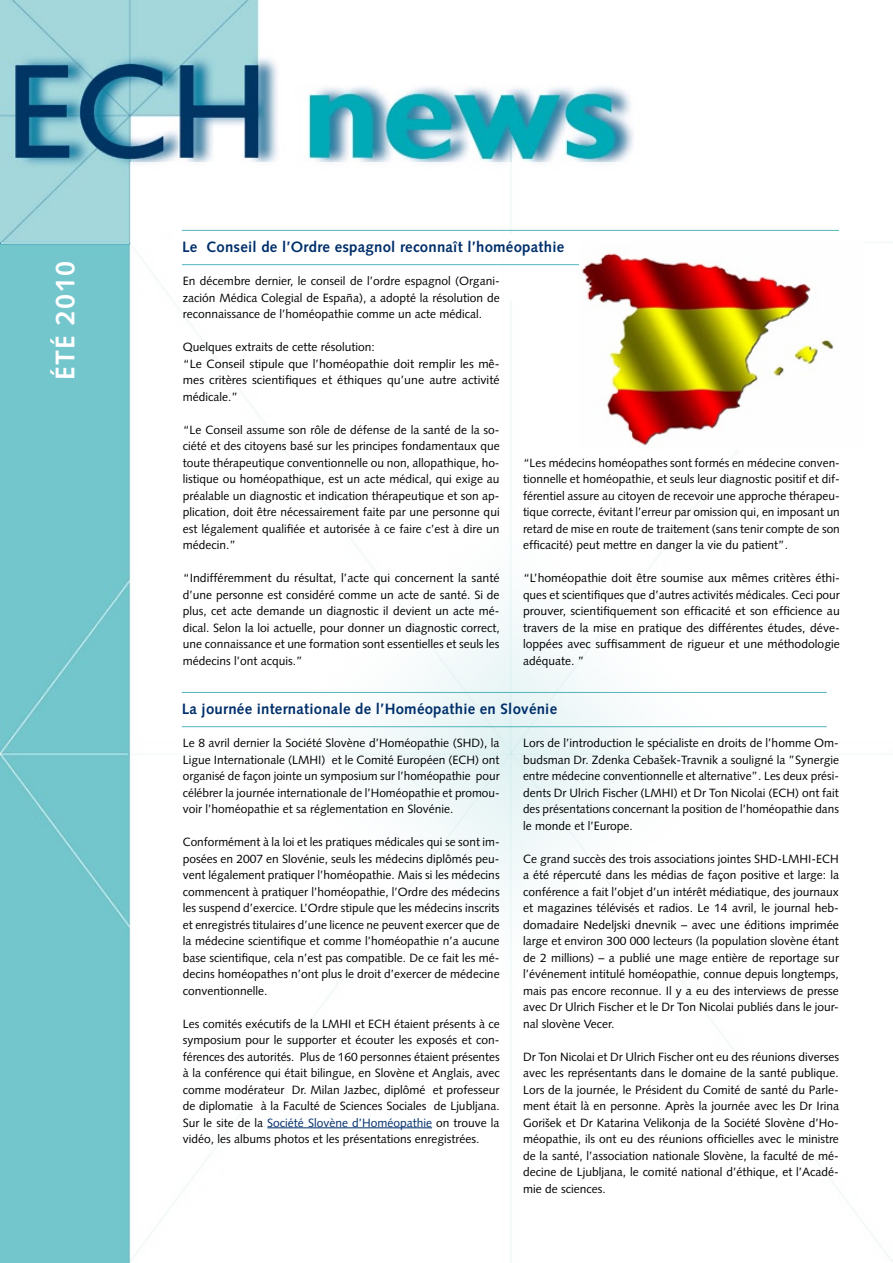
<style>
.page{position:relative;width:893px;height:1263px;background:#fff}
.page>*{position:absolute;margin:0;border:0;box-sizing:border-box;transform-origin:0 0}
.t1{font:700 27px "Syntax LT";letter-spacing:.05em;color:#fff}
.t2{font:700 15px "Syntax LT";letter-spacing:.015em;color:#002f6b}
.t3{font:12px/16.5px "Syntax LT";color:#000;text-align:justify}
.s1{color:#002f6b}
</style>
<div class="page">
<img style="left:0;top:0;width:633px;height:1263px">
<hr style="left:2px;top:242px;width:127px;height:2px;background:#a3d7db">
<div style="left:130px;top:162px;width:763px;height:1101px;background:#fff"></div>
<hr style="left:267px;top:1127px;width:165px;height:1px;background:#002f6b">
<hr style="left:182px;top:692px;width:645px;height:1px;background:#52b5bd">
<hr style="left:182px;top:726px;width:645px;height:1px;background:#52b5bd">
<hr style="left:182px;top:230px;width:657px;height:1px;background:#52b5bd">
<hr style="left:182px;top:264px;width:657px;height:1px;background:#52b5bd">
<img style="left:579px;top:253px;width:260px;height:193px">
<h1 class="t1" style="left:50px;top:380px;width:121px;rotate:-90deg">été 2010</h1>
<p class="t2" style="left:182px;top:238px;width:384px">Le Conseil de l’Ordre espagnol reconnaît l’homéopathie</p>
<p class="t3" style="left:183px;top:273px;width:318px">En décembre dernier, le conseil de l’ordre espagnol (Organi&shy;zación Médica Colegial de España), a adopté la résolution de reconnaissance de l’homéopathie comme un acte médical.</p>
<p class="t3" style="left:183px;top:339px;width:318px;text-align:left">Quelques extraits de cette résolution:<br>“Le Conseil stipule que l’homéopathie doit remplir les mê&shy;mes critères scientifiques et éthiques qu’une autre activité médicale.”</p>
<p class="t3" style="left:183px;top:421px;width:318px">“Le Conseil assume son rôle de défense de la santé de la so&shy;ciété et des citoyens basé sur les principes fondamentaux que toute thérapeutique conventionnelle ou non, allopathique, ho&shy;listique ou homéopathique, est un acte médical, qui exige au préalable un diagnostic et indication thérapeutique et son ap&shy;plication, doit être nécessairement faite par une personne qui est légalement qualifiée et autorisée à ce faire c’est à dire un médecin.”</p>
<p class="t3" style="left:183px;top:570px;width:318px">“Indifféremment du résultat, l’acte qui concernent la santé d’une personne est considéré comme un acte de santé. Si de plus, cet acte demande un diagnostic il devient un acte mé&shy;dical. Selon la loi actuelle, pour donner un diagnostic correct, une connaissance et une formation sont essentielles et seuls les médecins l’ont acquis.”</p>
<p class="t3" style="left:523px;top:454px;width:318px">“Les médecins homéopathes sont formés en médecine conven&shy;tionnelle et homéopathie, et seuls leur diagnostic positif et dif&shy;férentiel assure au citoyen de recevoir une approche thérapeu&shy;tique correcte, évitant l’erreur par omission qui, en imposant un retard de mise en route de traitement (sans tenir compte de son efficacité) peut mettre en danger la vie du patient”.</p>
<p class="t3" style="left:523px;top:570px;width:318px">“L’homéopathie doit être soumise aux mêmes critères éthi&shy;ques et scientifiques que d’autres activités médicales. Ceci pour prouver, scientifiquement son efficacité et son efficience au travers de la mise en pratique des différentes études, déve&shy;loppées avec suffisamment de rigueur et une méthodologie adéquate. ”</p>
<p class="t2" style="left:182px;top:700px;width:377px">La journée internationale de l’Homéopathie en Slovénie</p>
<p class="t3" style="left:183px;top:735px;width:318px">Le 8 avril dernier la Société Slovène d’Homéopathie (SHD), la Ligue Internationale (LMHI) et le Comité Européen (ECH) ont organisé de façon jointe un symposium sur l’homéopathie pour célébrer la journée internationale de l’Homéopathie et promou&shy;voir l’homéopathie et sa réglementation en Slovénie.</p>
<p class="t3" style="left:183px;top:834px;width:318px">Conformément à la loi et les pratiques médicales qui se sont im&shy;posées en 2007 en Slovénie, seuls les médecins diplômés peu&shy;vent légalement pratiquer l’homéopathie. Mais si les médecins commencent à pratiquer l’homéopathie, l’Ordre des médecins les suspend d’exercice. L’Ordre stipule que les médecins inscrits et enregistrés titulaires d’une licence ne peuvent exercer que de la médecine scientifique et comme l’homéopathie n’a aucune base scientifique, cela n’est pas compatible. De ce fait les mé&shy;decins homéopathes n’ont plus le droit d’exercer de médecine conventionnelle.</p>
<p class="t3" style="left:183px;top:1015px;width:318px">Les comités exécutifs de la LMHI et ECH étaient présents à ce symposium pour le supporter et écouter les exposés et con&shy;férences des autorités. Plus de 160 personnes étaient présentes à la conférence qui était bilingue, en Slovène et Anglais, avec comme modérateur Dr. Milan Jazbec, diplômé et professeur de diplomatie à la Faculté de Sciences Sociales de Ljubljana.<br>Sur le site de la <span class="s1">Société Slovène d’Homéopathie</span> on trouve la vidéo, les albums photos et les présentations enregistrées.</p>
<p class="t3" style="left:523px;top:735px;width:317px">Lors de l’introduction le spécialiste en droits de l’homme Om&shy;budsman Dr. Zdenka Cebašek-Travnik a souligné la ”Synergie entre médecine conventionnelle et alternative”. Les deux prési&shy;dents Dr Ulrich Fischer (LMHI) et Dr Ton Nicolai (ECH) ont fait des présentations concernant la position de l’homéopathie dans le monde et l’Europe.</p>
<p class="t3" style="left:523px;top:850px;width:317px">Ce grand succès des trois associations jointes SHD-LMHI-ECH a été répercuté dans les médias de façon positive et large: la conférence a fait l’objet d’un intérêt médiatique, des journaux et magazines télévisés et radios. Le 14 avril, le journal heb&shy;domadaire Nedeljski dnevnik – avec une éditions imprimée large et environ 300 000 lecteurs (la population slovène étant de 2 millions) – a publié une mage entière de reportage sur l’événement intitulé homéopathie, connue depuis longtemps, mais pas encore reconnue. Il y a eu des interviews de presse avec Dr Ulrich Fischer et le Dr Ton Nicolai publiés dans le jour&shy;nal slovène Vecer.</p>
<p class="t3" style="left:523px;top:1048px;width:317px">Dr Ton Nicolai et Dr Ulrich Fischer ont eu des réunions diverses avec les représentants dans le domaine de la santé publique.<br>Lors de la journée, le Président du Comité de santé du Parle&shy;ment était là en personne. Après la journée avec les Dr Irina Gorišek et Dr Katarina Velikonja de la Société Slovène d’Ho&shy;méopathie, ils ont eu des réunions officielles avec le ministre de la santé, l’association nationale Slovène, la faculté de mé&shy;decine de Ljubljana, le comité national d’éthique, et l’Acadé&shy;mie de sciences.</p>
</div>
